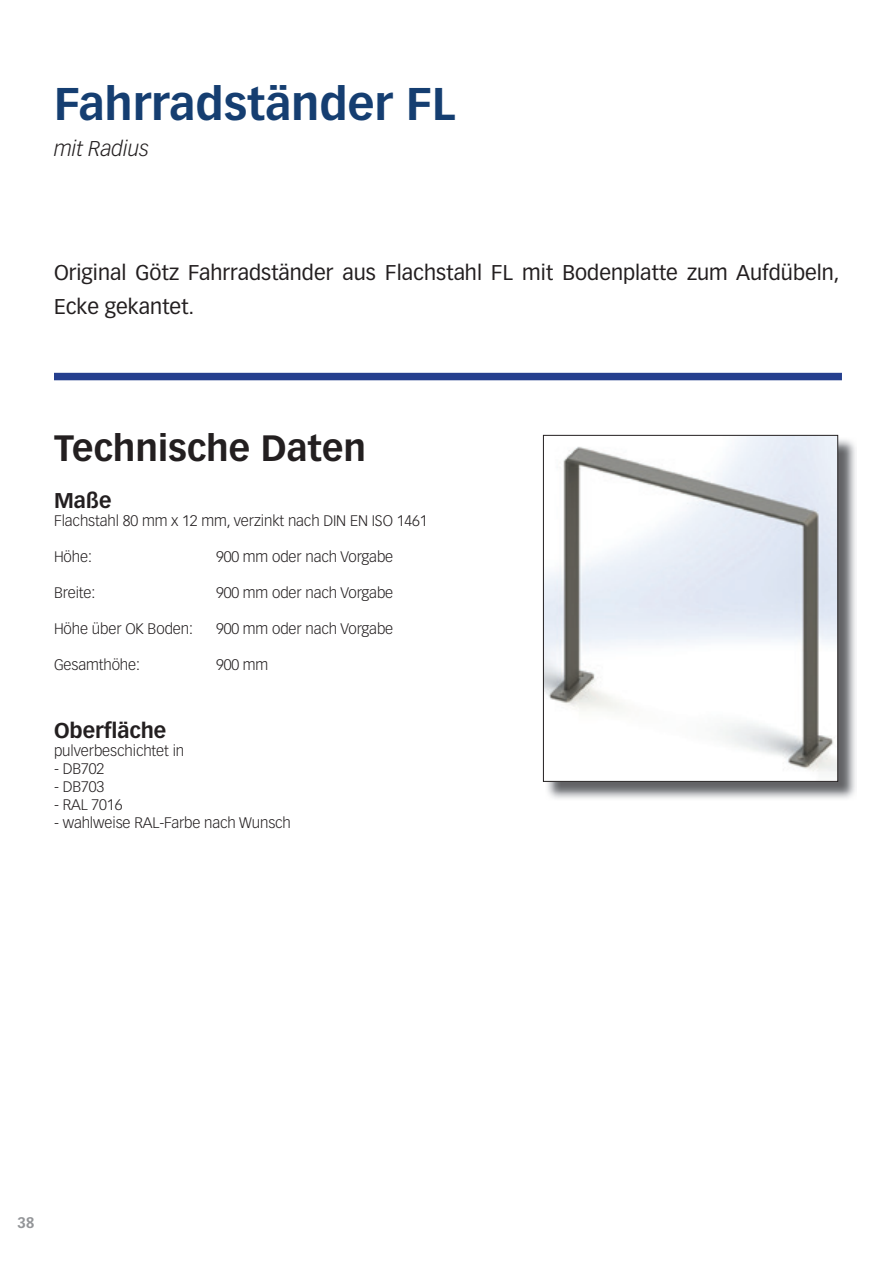
<style>
.page{position:relative;width:893px;height:1263px;background:#fff}
.page>*{position:absolute;margin:0;border:0;box-sizing:border-box;transform-origin:0 0}
.t1{font:700 45px "Vectora LT Std";color:#153e71}
.t2{font:700 36px "Vectora LT Std";color:#231f20}
.t3{font:21px/34.5px "Vectora LT Std";color:#231f20}
.t4{font:700 21px "Vectora LT Std";color:#231f20}
.t5{font:italic 300 21px "Vectora LT Std";color:#231f20}
.t6{font:300 15px "Vectora LT Std";letter-spacing:-.005em;color:#231f20}
.t7{font:700 15px "Vectora LT Std";color:#939598}
</style>
<div class="page">
<img style="left:545px;top:437px;width:311px;height:362px">
<img style="left:545px;top:437px;width:291px;height:342px">
<div style="left:543px;top:435px;width:295px;height:346px;border:1px solid #231f20"></div>
<div style="left:54px;top:373px;width:788px;height:7px;background:#253f8e"></div>
<h1 class="t1" style="left:54px;top:77px;width:403px">Fahrradständer FL</h1>
<h3 class="t5" style="left:54px;top:136px;width:97px">mit Radius</h3>
<h3 class="t3" style="left:54px;top:255px;width:787px">Original Götz Fahrradständer aus Flachstahl FL mit Bodenplatte zum Aufdübeln,<br>Ecke gekantet.</h3>
<h2 class="t2" style="left:54px;top:427px;width:314px">Technische Daten</h2>
<h3 class="t4" style="left:54px;top:488px;width:59px">Maße</h3>
<p class="t6" style="left:54px;top:512px;width:375px">Flachstahl 80 mm x 12 mm, verzinkt nach DIN EN ISO 1461</p>
<p class="t6" style="left:54px;top:548px;width:39px">Höhe:</p>
<p class="t6" style="left:216px;top:548px;width:179px">900 mm oder nach Vorgabe</p>
<p class="t6" style="left:54px;top:584px;width:43px">Breite:</p>
<p class="t6" style="left:216px;top:584px;width:179px">900 mm oder nach Vorgabe</p>
<p class="t6" style="left:54px;top:620px;width:141px">Höhe über OK Boden:</p>
<p class="t6" style="left:216px;top:620px;width:179px">900 mm oder nach Vorgabe</p>
<p class="t6" style="left:54px;top:656px;width:88px">Gesamthöhe:</p>
<p class="t6" style="left:216px;top:656px;width:54px">900 mm</p>
<h3 class="t4" style="left:54px;top:718px;width:114px">Oberfläche</h3>
<p class="t6" style="left:54px;top:742px;width:132px">pulverbeschichtet in</p>
<p class="t6" style="left:54px;top:760px;width:52px">- DB702</p>
<p class="t6" style="left:54px;top:778px;width:52px">- DB703</p>
<p class="t6" style="left:54px;top:796px;width:70px">- RAL 7016</p>
<p class="t6" style="left:54px;top:814px;width:238px">- wahlweise RAL-Farbe nach Wunsch</p>
<p class="t7" style="left:17px;top:1213px;width:19px">38</p>
</div>
